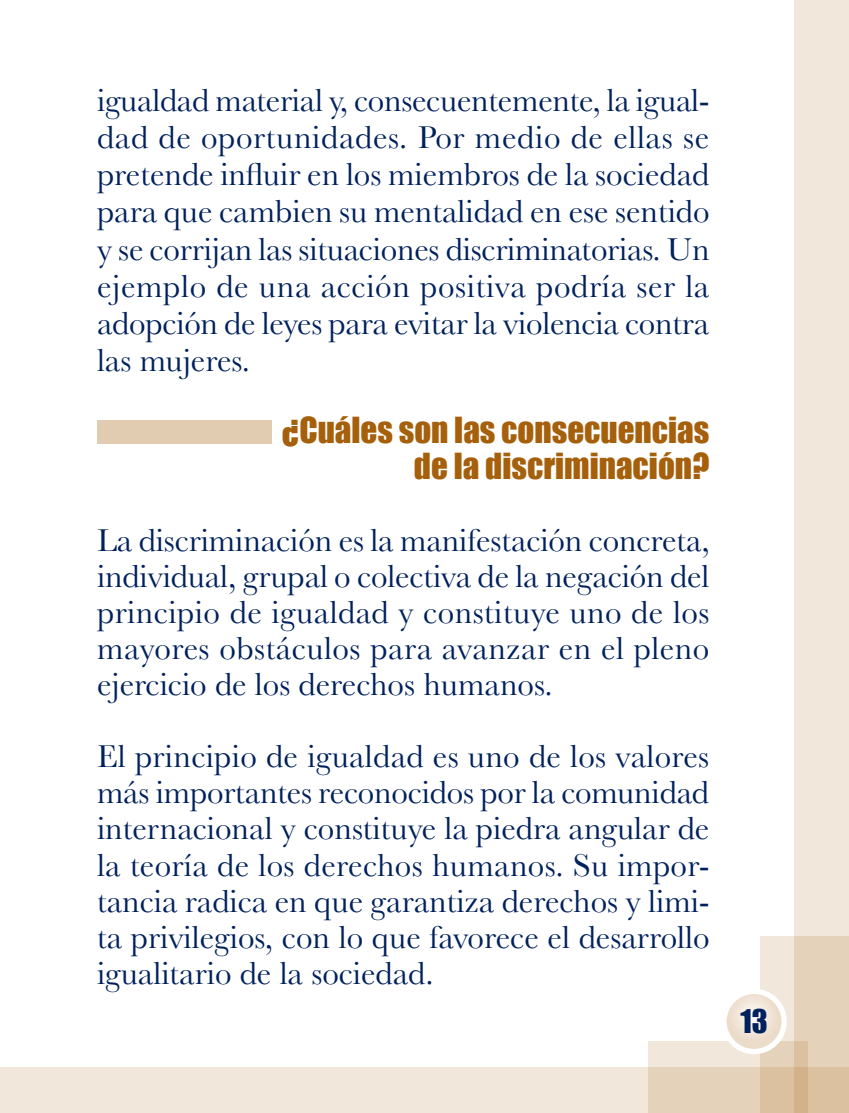
<style>
.page{position:relative;width:849px;height:1113px;background:#fff}
.page>*{position:absolute;margin:0;border:0;box-sizing:border-box;transform-origin:0 0}
.texto_general{font:33px/36px "Baskerville";color:#00215d;text-align:justify}
.subtítulos{font:33px "Impact";color:#a6600b}
.t1{font:30px "Impact";color:#00215d}
</style>
<div class="page">
<div style="left:794px;top:0;width:55px;height:1112px;background:#f1e7da"></div>
<svg style="left:760px;top:936px;width:89px;height:131px;background:#e8d7c3"></svg>
<svg style="left:648px;top:1041px;width:159px;height:26px;background:#ecdfce"></svg>
<svg style="left:0;top:1067px;width:849px;height:45px;background:#ede0cf"></svg>
<div style="left:721px;top:988px;width:66px;height:66px;background:#fff;border-radius:50%"></div>
<svg style="left:727px;top:994px;width:54px;height:54px;background:#f0e4d7"></svg>
<div style="left:97px;top:420px;width:174px;height:24px;background:#e2ccb1"></div>
<svg style="left:843px;top:1107px;width:6px;height:6px"></svg>
<p class="texto_general" style="left:97px;top:81px;width:614px;line-height:37.2px">igualdad material y, consecuentemente, la igual&shy;dad de oportunidades. Por medio de ellas se pretende influir en los miembros de la sociedad para que cambien su mentalidad en ese sentido y se corrijan las situaciones discriminatorias. Un ejemplo de una acción positiva podría ser la adopción de leyes para evitar la violencia contra las mujeres.</p>
<p class="subtítulos" style="left:282px;top:410px;width:429px">¿Cuáles son las consecuencias</p>
<p class="subtítulos" style="left:414px;top:446px;width:297px">de la discriminación?</p>
<p class="texto_general" style="left:97px;top:522px;width:614px">La discriminación es la manifestación concreta, individual, grupal o colectiva de la negación del principio de igualdad y constituye uno de los mayores obstáculos para avanzar en el pleno ejercicio de los derechos humanos.</p>
<p class="texto_general" style="left:97px;top:738px;width:614px">El principio de igualdad es uno de los valores más importantes reconocidos por la comunidad internacional y constituye la piedra angular de la teoría de los derechos humanos. Su impor&shy;tancia radica en que garantiza derechos y limi&shy;ta privilegios, con lo que favorece el desarrollo igualitario de la sociedad.</p>
<p class="t1" style="left:740px;top:1003px;width:29px">13</p>
</div>
